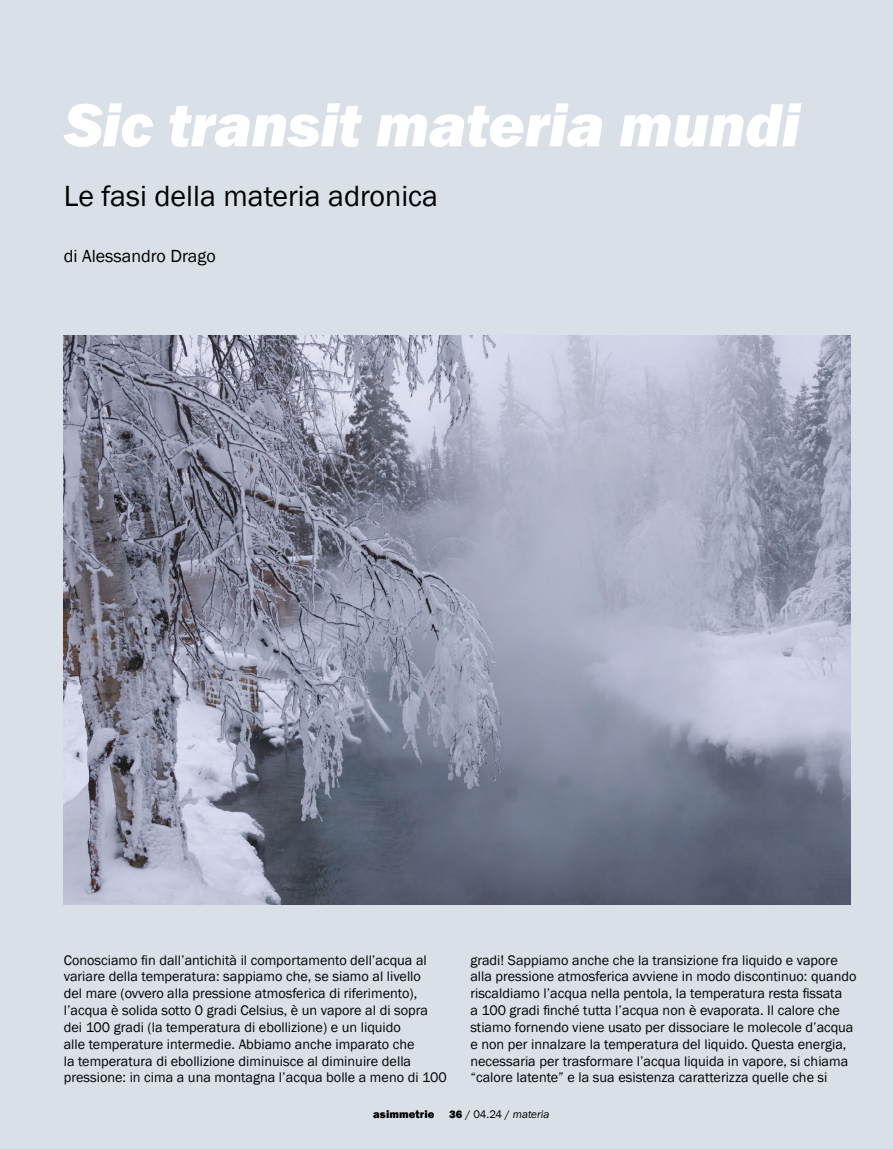
<style>
.page{position:relative;width:893px;height:1149px;background:#fff}
.page>*{position:absolute;margin:0;border:0;box-sizing:border-box;transform-origin:0 0}
.t1{font:italic 800 63px "Franklin Gothic";letter-spacing:-.005em;color:#fff}
.t2{font:30px "Franklin Gothic";color:#000}
.t3{font:18px "Franklin Gothic";color:#000}
.t4{font:14.25px/16.8px "Franklin Gothic";color:#000}
.t5{font:11.25px "Franklin Gothic";color:#000}
.t6{font:800 11.25px "Franklin Gothic";letter-spacing:.01em;color:#000}
.s1{font-weight:800}
.s2{font-style:italic}
</style>
<div class="page">
<div style="left:0;top:0;width:893px;height:1148px;background:#dae0e8"></div>
<img style="left:64px;top:335px;width:786px;height:569px">
<h1 class="t1" style="left:64px;top:84px;width:738px">Sic transit materia mundi</h1>
<h2 class="t2" style="left:64px;top:178px;width:376px">Le fasi della materia adronica</h2>
<p class="t3" style="left:64px;top:244px;width:153px">di Alessandro Drago</p>
<p class="t4" style="left:64px;top:951px;width:384px">Conosciamo fin dall’antichità il comportamento dell’acqua al variare della temperatura: sappiamo che, se siamo al livello<br>del mare (ovvero alla pressione atmosferica di riferimento), l’acqua è solida sotto 0 gradi Celsius, è un vapore al di sopra dei 100 gradi (la temperatura di ebollizione) e un liquido<br>alle temperature intermedie. Abbiamo anche imparato che<br>la temperatura di ebollizione diminuisce al diminuire della pressione: in cima a una montagna l’acqua bolle a meno di 100</p>
<p class="t4" style="left:470px;top:951px;width:388px">gradi! Sappiamo anche che la transizione fra liquido e vapore alla pressione atmosferica avviene in modo discontinuo: quando riscaldiamo l’acqua nella pentola, la temperatura resta fissata<br>a 100 gradi finché tutta l’acqua non è evaporata. Il calore che stiamo fornendo viene usato per dissociare le molecole d’acqua e non per innalzare la temperatura del liquido. Questa energia, necessaria per trasformare l’acqua liquida in vapore, si chiama “calore latente” e la sua esistenza caratterizza quelle che si</p>
<p class="t6" style="left:373px;top:1106px;width:63px">asimmetrie</p>
<p class="t5" style="left:449px;top:1106px;width:102px"><span class="s1">36</span> / 04.24 / <span class="s2">materia</span></p>
</div>
